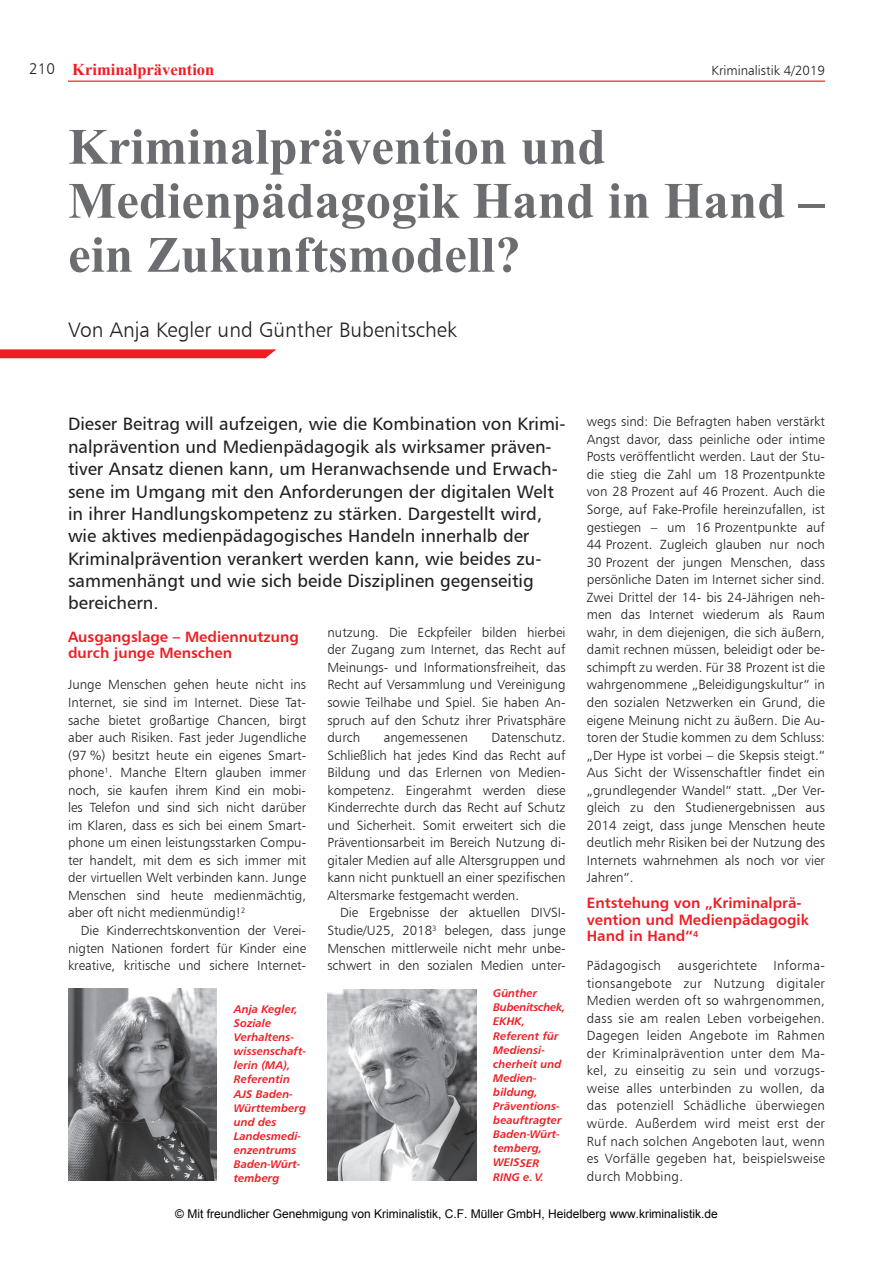
<style>
.page{position:relative;width:893px;height:1263px;background:#fff}
.page>*{position:absolute;margin:0;border:0;box-sizing:border-box;transform-origin:0 0}
.t1{font:700 51px/54px "Times New Roman";color:#6c6d70}
.t2{font:21px "Humanist 777 BT Light B";color:#231f20}
.t3{font:18px/22.4px "Humanist 777 BT Roman B";color:#231f20}
.t4{font:700 16.5px "Times New Roman";color:#ee1d23}
.t5{font:15px/16.5px "Humanist 777 BT Bold B";color:#ee1d23}
.t6{font:13.35px/17.5px "Humanist 777 BT Light B";color:#231f20;text-align:justify}
.t7{font:13.35px "Humanist 777 BT Light B";letter-spacing:.02em;color:#231f20}
.t8{font:12px "Arial";color:#000}
.t9{font:11.1px/14.1px "Humanist 777 BT Bold Italic B";color:#ee1d23}
.s1{font-family:"Humanist 777 BT Light B";font-weight:400;font-size:15.45px;color:#231f20}
</style>
<div class="page">
<hr style="left:68px;top:81px;width:757px;height:1px;background:#ee1d23">
<svg style="left:0;top:349px;width:276px;height:9px"></svg>
<img style="left:327px;top:989px;width:149px;height:191px">
<img style="left:68px;top:989px;width:149px;height:191px">
<p class="t4" style="left:29px;top:58px;width:187px"><span class="s1">210</span> Kriminalprävention</p>
<p class="t6" style="left:712px;top:61px;width:115px">Kriminalistik 4/2019</p>
<h1 class="t1" style="left:68px;top:118px;width:758px">Kriminalprävention und<br>Medienpädagogik Hand in Hand – ein Zukunftsmodell?</h1>
<h2 class="t2" style="left:68px;top:317px;width:390px">Von Anja Kegler und Günther Bubenitschek</h2>
<p class="t6" style="left:587px;top:413px;width:240px">wegs sind: Die Befragten haben verstärkt Angst davor, dass peinliche oder intime Posts veröffentlicht werden. Laut der Stu‑ die stieg die Zahl um 18 Prozentpunkte von 28 Prozent auf 46 Prozent. Auch die Sorge, auf Fake-Profile hereinzufallen, ist gestiegen – um 16 Prozentpunkte auf 44 Prozent. Zugleich glauben nur noch 30 Prozent der jungen Menschen, dass persönliche Daten im Internet sicher sind.<br>Zwei Drittel der 14‑ bis 24-Jährigen neh‑ men das Internet wiederum als Raum wahr, in dem diejenigen, die sich äußern, damit rechnen müssen, beleidigt oder be‑ schimpft zu werden. Für 38 Prozent ist die wahrgenommene „Beleidigungskultur“ in den sozialen Netzwerken ein Grund, die eigene Meinung nicht zu äußern. Die Au‑ toren der Studie kommen zu dem Schluss: „Der Hype ist vorbei – die Skepsis steigt.“ Aus Sicht der Wissenschaftler findet ein „grundlegender Wandel“ statt. „Der Ver‑ gleich zu den Studienergebnissen aus 2014 zeigt, dass junge Menschen heute deutlich mehr Risiken bei der Nutzung des Internets wahrnehmen als noch vor vier Jahren“.</p>
<p class="t5" style="left:587px;top:895px;width:224px">Entstehung von „Kriminalprä&shy;vention und Medienpädagogik<br>Hand in Hand“<sup>4</sup></p>
<p class="t7" style="left:587px;top:957px;width:76px">Pädagogisch</p>
<p class="t7" style="left:678px;top:957px;width:81px">ausgerichtete</p>
<p class="t3" style="left:68px;top:413px;width:499px">Dieser Beitrag will aufzeigen, wie die Kombination von Krimi&shy;nalprävention und Medienpädagogik als wirksamer präven&shy;tiver Ansatz dienen kann, um Heranwachsende und Erwach&shy;sene im Umgang mit den Anforderungen der digitalen Welt in ihrer Handlungskompetenz zu stärken. Dargestellt wird, wie aktives medienpädagogisches Handeln innerhalb der Kriminalprävention verankert werden kann, wie beides zu&shy;sammenhängt und wie sich beide Disziplinen gegenseitig bereichern.</p>
<p class="t5" style="left:68px;top:628px;width:232px">Ausgangslage – Mediennutzung durch junge Menschen</p>
<p class="t6" style="left:68px;top:676px;width:240px">Junge Menschen gehen heute nicht ins Internet, sie sind im Internet. Diese Tat‑ sache bietet großartige Chancen, birgt aber auch Risiken. Fast jeder Jugendliche (97 %) besitzt heute ein eigenes Smart‑ phone<sup>1</sup>. Manche Eltern glauben immer noch, sie kaufen ihrem Kind ein mobi‑ les Telefon und sind sich nicht darüber im Klaren, dass es sich bei einem Smart‑ phone um einen leistungsstarken Compu‑ ter handelt, mit dem es sich immer mit der virtuellen Welt verbinden kann. Junge Menschen sind heute medienmächtig, aber oft nicht medienmündig!<sup>2</sup></p>
<p class="t6" style="left:68px;top:921px;width:240px;text-indent:13px">Die Kinderrechtskonvention der Verei‑ nigten Nationen fordert für Kinder eine kreative, kritische und sichere Internet‑</p>
<p class="t6" style="left:327px;top:623px;width:240px">nutzung. Die Eckpfeiler bilden hierbei der Zugang zum Internet, das Recht auf Meinungs‑ und Informationsfreiheit, das Recht auf Versammlung und Vereinigung sowie Teilhabe und Spiel. Sie haben An‑ spruch auf den Schutz ihrer Privatsphäre durch</p>
<p class="t6" style="left:327px;top:728px;width:240px;text-indent:164px">Datenschutz.<br>Schließlich hat jedes Kind das Recht auf Bildung und das Erlernen von Medien‑ kompetenz. Eingerahmt werden diese Kinderrechte durch das Recht auf Schutz und Sicherheit. Somit erweitert sich die Präventionsarbeit im Bereich Nutzung di‑ gitaler Medien auf alle Altersgruppen und kann nicht punktuell an einer spezifischen Altersmarke festgemacht werden.</p>
<p class="t6" style="left:327px;top:904px;width:240px;text-indent:13px">Die Ergebnisse der aktuellen DIVSI-Studie/U25, 2018<sup>3</sup> belegen, dass junge Menschen mittlerweile nicht mehr unbe‑ schwert in den sozialen Medien unter‑</p>
<p class="t6" style="left:384px;top:728px;width:86px">angemessenen</p>
<p class="t6" style="left:587px;top:956px;width:240px;text-indent:187px">Informa‑ tionsangebote zur Nutzung digitaler Medien werden oft so wahrgenommen, dass sie am realen Leben vorbeigehen.<br>Dagegen leiden Angebote im Rahmen der Kriminalprävention unter dem Ma‑ kel, zu einseitig zu sein und vorzugs‑ weise alles unterbinden zu wollen, da das potenziell Schädliche überwiegen würde. Außerdem wird meist erst der Ruf nach solchen Angeboten laut, wenn es Vorfälle gegeben hat, beispielsweise durch Mobbing.</p>
<p class="t9" style="left:493px;top:986px;width:74px">Günther<br>Bubenitschek,<br>EKHK,<br>Referent für<br>Mediensi&shy;cherheit und<br>Medien&shy;bildung,<br>Präventions&shy;beauftragter<br>Baden-Würt&shy;temberg,<br>WEISSER<br>RING e. V.</p>
<p class="t9" style="left:234px;top:1002px;width:74px">Anja Kegler,<br>Soziale<br>Verhaltens&shy;wissenschaft&shy;lerin (MA),<br>Referentin<br>AJS Baden-<br>Württemberg und des<br>Landesmedi&shy;enzentrums<br>Baden-Würt&shy;temberg</p>
<p class="t8" style="left:175px;top:1206px;width:544px">© Mit freundlicher Genehmigung von Kriminalistik, C.F. Müller GmbH, Heidelberg www.kriminalistik.de</p>
</div>
